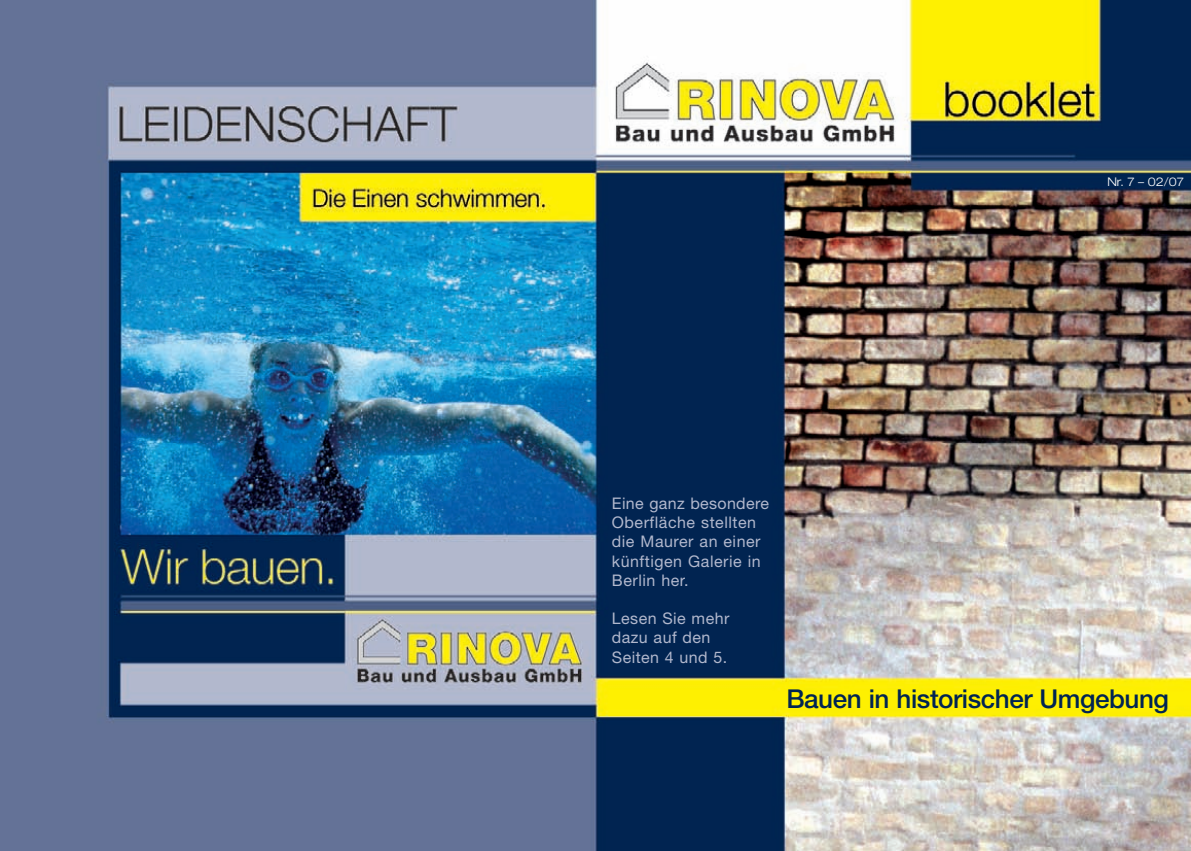
<style>
.page{position:relative;width:1191px;height:851px;background:#fff}
.page>*{position:absolute;margin:0;border:0;box-sizing:border-box;transform-origin:0 0}
.t1{font:500 26px "Helvetica Neue";letter-spacing:-.015em;color:#002452}
.t2{font:16px/19.2px "Helvetica Neue";letter-spacing:.035em;color:#b2b8cd}
.t3{font:300 expanded 12px "Helvetica Neue";color:#fff}
</style>
<div class="page">
<img style="left:0;top:0;width:1191px;height:850px">
<p class="t3" style="left:1107px;top:178px;width:78px">Nr. 7 – 02/07</p>
<p class="t2" style="left:612px;top:495px;width:159px">Eine ganz besondere<br>Oberfläche stellten die Maurer an einer künftigen Galerie in<br>Berlin her.</p>
<p class="t2" style="left:612px;top:610px;width:119px">Lesen Sie mehr dazu auf den<br>Seiten 4 und 5.</p>
<h1 class="t1" style="left:786px;top:689px;width:384px">Bauen in historischer Umgebung</h1>
</div>
